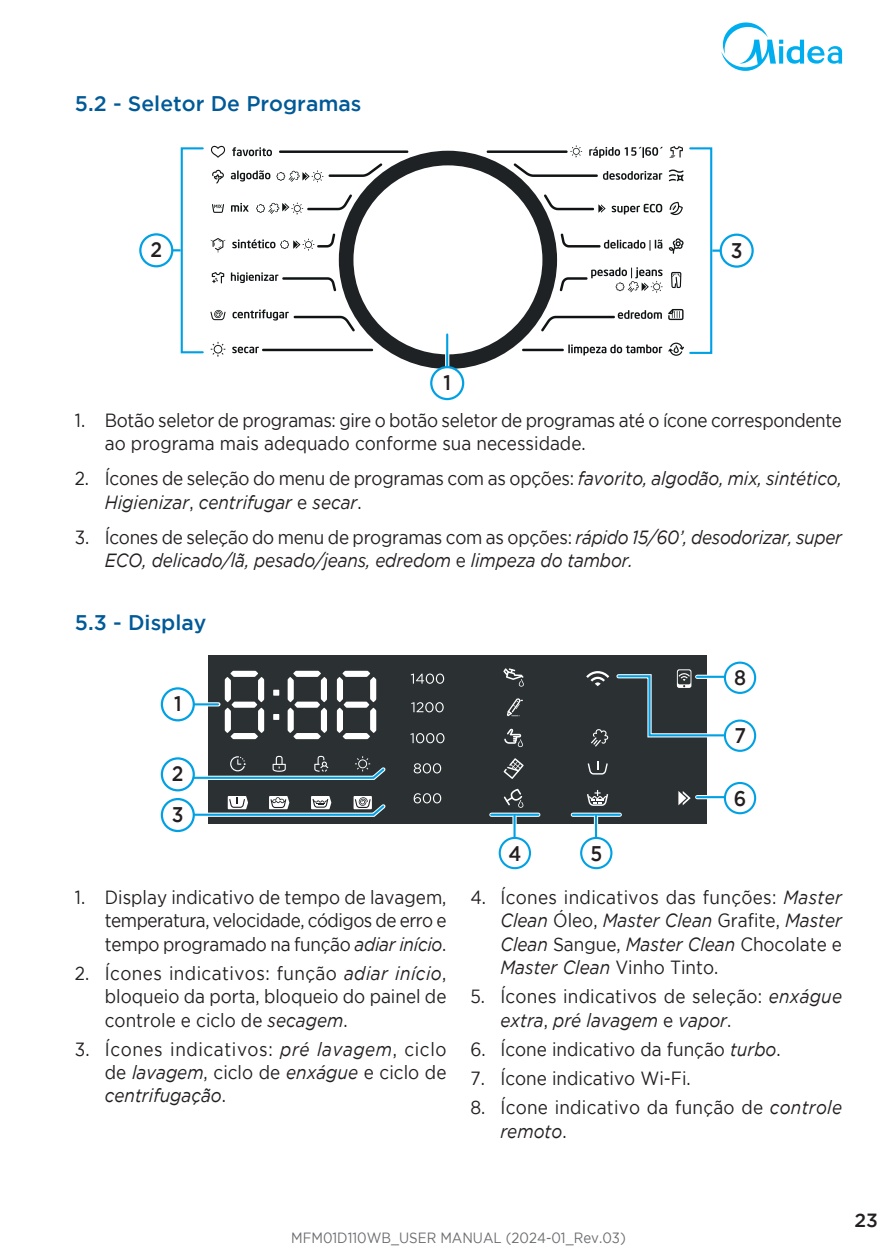
<style>
.page{position:relative;width:893px;height:1259px;background:#fff}
.page>*{position:absolute;margin:0;border:0;box-sizing:border-box;transform-origin:0 0}
.t1{font:500 21px "Gotham";color:#015a98}
.t2{font:500 21px/40.8px "Gotham";color:#231f20;scale:.9 1}
.t3{font:18.9px/23.4px "Gotham";color:#231f20;text-align:justify;scale:.9 1}
.t4{font:italic 18.9px/23.4px "Gotham";letter-spacing:-.01em;color:#231f20;scale:.9 1}
.t5{font:18.9px/23.4px "Gotham";letter-spacing:-.02em;color:#231f20;scale:.9 1}
.t6{font:500 18.9px "Gotham";color:#231f20}
.t7{font:14.7px "Gotham";color:#6c6d70;scale:.9 1}
.s1{font-style:normal}
.s2{font-style:italic}
</style>
<div class="page">
<svg style="left:721px;top:22px;width:121px;height:49px"></svg>
<svg style="left:339px;top:151px;width:218px;height:218px"></svg>
<svg style="left:211px;top:146px;width:14px;height:12px"></svg>
<svg style="left:212px;top:272px;width:12px;height:11px"></svg>
<svg style="left:232px;top:147px;width:40px;height:9px"></svg>
<svg style="left:231px;top:170px;width:39px;height:11px"></svg>
<svg style="left:276px;top:170px;width:47px;height:12px"></svg>
<svg style="left:212px;top:170px;width:12px;height:14px"></svg>
<svg style="left:231px;top:203px;width:18px;height:9px"></svg>
<svg style="left:212px;top:204px;width:12px;height:9px"></svg>
<svg style="left:211px;top:238px;width:14px;height:15px"></svg>
<svg style="left:210px;top:310px;width:16px;height:10px"></svg>
<svg style="left:211px;top:342px;width:14px;height:14px"></svg>
<svg style="left:668px;top:309px;width:15px;height:11px"></svg>
<svg style="left:669px;top:146px;width:14px;height:12px"></svg>
<svg style="left:669px;top:238px;width:14px;height:16px"></svg>
<svg style="left:612px;top:204px;width:50px;height:10px"></svg>
<svg style="left:670px;top:202px;width:13px;height:13px"></svg>
<svg style="left:668px;top:343px;width:16px;height:13px"></svg>
<svg style="left:669px;top:169px;width:15px;height:12px"></svg>
<svg style="left:671px;top:272px;width:10px;height:16px"></svg>
<svg style="left:231px;top:272px;width:105px;height:19px"></svg>
<svg style="left:233px;top:309px;width:122px;height:22px"></svg>
<svg style="left:232px;top:347px;width:141px;height:6px"></svg>
<svg style="left:522px;top:344px;width:140px;height:11px"></svg>
<svg style="left:541px;top:310px;width:121px;height:21px"></svg>
<svg style="left:560px;top:267px;width:102px;height:26px"></svg>
<svg style="left:561px;top:233px;width:101px;height:18px"></svg>
<svg style="left:544px;top:194px;width:62px;height:19px"></svg>
<svg style="left:256px;top:194px;width:96px;height:20px"></svg>
<svg style="left:329px;top:163px;width:53px;height:14px"></svg>
<svg style="left:279px;top:150px;width:129px;height:3px"></svg>
<svg style="left:232px;top:233px;width:103px;height:17px"></svg>
<svg style="left:487px;top:145px;width:176px;height:35px"></svg>
<div style="left:689px;top:147px;width:23px;height:207px;border:2px solid #00a1e4"></div>
<div style="left:181px;top:147px;width:23px;height:206px;border:2px solid #00a1e4"></div>
<hr style="left:712px;top:249px;width:22px;height:3px;background:#00a1e4">
<hr style="left:159px;top:249px;width:22px;height:2px;background:#00a1e4">
<div style="left:721px;top:235px;width:32px;height:32px;background:#fff;border-radius:50%"></div>
<div style="left:720px;top:233px;width:34px;height:35px;border:2px solid #00a1e4;border-radius:50%"></div>
<div style="left:140px;top:234px;width:32px;height:32px;background:#fff;border-radius:50%"></div>
<div style="left:139px;top:233px;width:34px;height:34px;border:2px solid #00a1e4;border-radius:50%"></div>
<svg style="left:445px;top:334px;width:4px;height:32px"></svg>
<hr style="left:446px;top:334px;width:2px;height:62px;background:#00a1e4">
<div style="left:431px;top:367px;width:32px;height:32px;background:#fff;border-radius:50%"></div>
<div style="left:430px;top:366px;width:34px;height:34px;border:2px solid #00a1e4;border-radius:50%"></div>
<div style="left:208px;top:655px;width:499px;height:168px;background:#2b3032"></div>
<svg style="left:225px;top:671px;width:39px;height:68px"></svg>
<svg style="left:288px;top:671px;width:39px;height:68px"></svg>
<svg style="left:337px;top:671px;width:39px;height:68px"></svg>
<svg style="left:273px;top:714px;width:6px;height:6px"></svg>
<svg style="left:273px;top:689px;width:6px;height:6px"></svg>
<svg style="left:414px;top:793px;width:27px;height:10px"></svg>
<svg style="left:414px;top:763px;width:27px;height:10px"></svg>
<svg style="left:410px;top:733px;width:34px;height:10px"></svg>
<svg style="left:411px;top:702px;width:33px;height:10px"></svg>
<svg style="left:411px;top:673px;width:33px;height:11px"></svg>
<svg style="left:588px;top:761px;width:20px;height:13px"></svg>
<svg style="left:587px;top:790px;width:21px;height:16px"></svg>
<svg style="left:507px;top:698px;width:16px;height:18px"></svg>
<svg style="left:504px;top:758px;width:20px;height:21px"></svg>
<svg style="left:503px;top:668px;width:21px;height:18px"></svg>
<svg style="left:504px;top:728px;width:19px;height:19px"></svg>
<svg style="left:504px;top:789px;width:20px;height:19px"></svg>
<svg style="left:678px;top:791px;width:13px;height:14px"></svg>
<svg style="left:195px;top:702px;width:23px;height:4px"></svg>
<hr style="left:180px;top:703px;width:38px;height:2px;background:#00a1e4">
<div style="left:162px;top:688px;width:32px;height:32px;background:#fff;border-radius:50%"></div>
<div style="left:161px;top:687px;width:34px;height:34px;border:2px solid #00a1e4;border-radius:50%"></div>
<svg style="left:188px;top:756px;width:198px;height:26px"></svg>
<svg style="left:188px;top:796px;width:198px;height:21px"></svg>
<div style="left:162px;top:758px;width:32px;height:32px;background:#fff;border-radius:50%"></div>
<div style="left:161px;top:757px;width:34px;height:34px;border:2px solid #00a1e4;border-radius:50%"></div>
<div style="left:162px;top:799px;width:32px;height:32px;background:#fff;border-radius:50%"></div>
<div style="left:161px;top:798px;width:34px;height:34px;border:2px solid #00a1e4;border-radius:50%"></div>
<svg style="left:491px;top:812px;width:47px;height:5px"></svg>
<svg style="left:573px;top:812px;width:47px;height:5px"></svg>
<hr style="left:491px;top:813px;width:47px;height:3px;background:#00a1e4">
<hr style="left:573px;top:813px;width:47px;height:3px;background:#00a1e4">
<svg style="left:697px;top:795px;width:27px;height:4px"></svg>
<hr style="left:697px;top:796px;width:47px;height:2px;background:#00a1e4">
<svg style="left:512px;top:816px;width:5px;height:21px"></svg>
<hr style="left:513px;top:816px;width:3px;height:51px;background:#00a1e4">
<div style="left:500px;top:838px;width:30px;height:30px;background:#fff;border-radius:50%"></div>
<div style="left:499px;top:837px;width:32px;height:32px;border:2px solid #00a1e4;border-radius:50%"></div>
<hr style="left:594px;top:816px;width:4px;height:38px;background:#edf8fd">
<hr style="left:595px;top:816px;width:2px;height:51px;background:#00a1e4">
<div style="left:581px;top:838px;width:30px;height:30px;background:#fff;border-radius:50%"></div>
<div style="left:580px;top:837px;width:32px;height:32px;border:2px solid #00a1e4;border-radius:50%"></div>
<svg style="left:725px;top:662px;width:30px;height:31px"></svg>
<div style="left:724px;top:661px;width:32px;height:33px;border:2px solid #00a1e4;border-radius:50%"></div>
<div style="left:725px;top:783px;width:30px;height:30px;background:#fff;border-radius:50%"></div>
<div style="left:724px;top:782px;width:32px;height:32px;border:2px solid #00a1e4;border-radius:50%"></div>
<svg style="left:586px;top:669px;width:164px;height:77px"></svg>
<div style="left:725px;top:720px;width:30px;height:31px;background:#fff;border-radius:50%"></div>
<div style="left:724px;top:719px;width:32px;height:33px;border:2px solid #00a1e4;border-radius:50%"></div>
<p class="t1" style="left:75px;top:96px;width:288px">5.2 - Seletor De Programas</p>
<p class="t2" style="left:150px;top:231px;width:14px">2</p>
<p class="t2" style="left:731px;top:231px;width:15px">3</p>
<p class="t2" style="left:443px;top:364px;width:10px">1</p>
<p class="t5" style="left:105px;top:410px;width:821px;text-indent:-30px">1. Botão seletor de programas: gire o botão seletor de programas até o ícone correspondente ao programa mais adequado conforme sua necessidade.</p>
<p class="t4" style="left:105px;top:469px;width:821px;text-indent:-30px"><span class="s1">2. Ícones de seleção do menu de programas com as opções:</span> favorito, algodão, mix, sintético,<br>Higienizar<span class="s1">,</span> centrifugar <span class="s1">e</span> secar<span class="s1">.</span></p>
<p class="t4" style="left:105px;top:527px;width:821px;text-indent:-30px"><span class="s1">3. Ícones de seleção do menu de programas com as opções:</span> rápido 15/60’, desodorizar, super<br>ECO, delicado/lã, pesado/jeans, edredom <span class="s1">e</span> limpeza do tambor.</p>
<p class="t1" style="left:75px;top:614px;width:133px">5.3 - Display</p>
<p class="t2" style="left:174px;top:685px;width:10px">1</p>
<p class="t2" style="left:172px;top:755px;width:15px">2<br>3</p>
<p class="t3" style="left:105px;top:887px;width:381px;text-indent:-30px">1. Display indicativo de tempo de lavagem, temperatura, velocidade, códigos de erro e tempo programado na função <span class="s2">adiar início</span>.</p>
<p class="t3" style="left:105px;top:963px;width:381px;text-indent:-30px">2. Ícones indicativos: função <span class="s2">adiar início</span>, bloqueio da porta, bloqueio do painel de controle e ciclo de <span class="s2">secagem</span>.</p>
<p class="t3" style="left:105px;top:1038px;width:381px;text-indent:-30px">3. Ícones indicativos: <span class="s2">pré lavagem</span>, ciclo de <span class="s2">lavagem</span>, ciclo de <span class="s2">enxágue</span> e ciclo de <span class="s2">centrifugação</span>.</p>
<p class="t2" style="left:734px;top:659px;width:15px">8</p>
<p class="t2" style="left:734px;top:717px;width:14px">7</p>
<p class="t2" style="left:508px;top:834px;width:16px">4</p>
<p class="t2" style="left:591px;top:834px;width:15px">5</p>
<p class="t2" style="left:734px;top:779px;width:15px">6</p>
<p class="t3" style="left:500px;top:887px;width:381px;text-indent:-30px">4. Ícones indicativos das funções: <span class="s2">Master Clean</span> Óleo, <span class="s2">Master Clean</span> Grafite, <span class="s2">Master Clean</span> Sangue, <span class="s2">Master Clean</span> Chocolate e <span class="s2">Master Clean</span> Vinho Tinto.</p>
<p class="t3" style="left:500px;top:986px;width:381px;text-indent:-30px">5. Ícones indicativos de seleção: <span class="s2">enxágue extra</span>, <span class="s2">pré lavagem</span> e <span class="s2">vapor</span>.</p>
<p class="t3" style="left:470px;top:1038px;width:346px">6. Ícone indicativo da função <span class="s2">turbo</span>.</p>
<p class="t3" style="left:470px;top:1068px;width:246px">7. Ícone indicativo Wi-Fi.</p>
<p class="t3" style="left:500px;top:1097px;width:381px;text-indent:-30px">8. Ícone indicativo da função de <span class="s2">controle remoto</span>.</p>
<p class="t7" style="left:291px;top:1232px;width:373px">MFM01D110WB_USER MANUAL (2024-01_Rev.03)</p>
<p class="t6" style="left:854px;top:1213px;width:25px">23</p>
</div>
